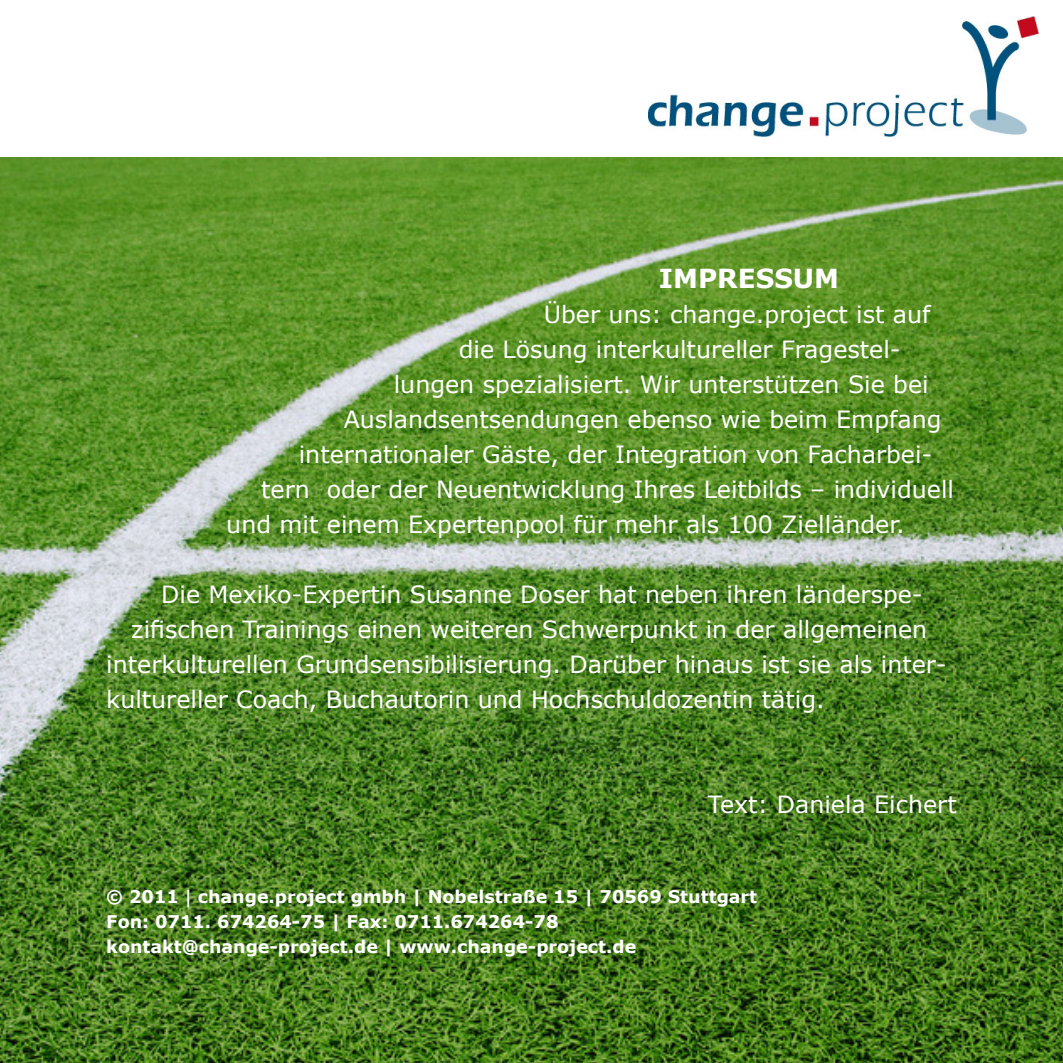
<style>
.page{position:relative;width:1063px;height:1063px;background:#fff}
.page>*{position:absolute;margin:0;border:0;box-sizing:border-box;transform-origin:0 0}
.t1{font:700 26.25px "Verdana";color:#fff}
.t2{font:23.75px "Verdana";color:#fff}
.t3{font:700 17.5px "Verdana";color:#fff}
.s1{font-family:"Officina Sans"}
</style>
<div class="page">
<img style="left:0;top:158px;width:1063px;height:905px">
<img style="left:649px;top:16px;width:389px;height:120px">
<p class="t1" style="left:659px;top:261px;width:182px">IMPRESSUM</p>
<p class="t2" style="left:544px;top:299px;width:388px">Über uns: change.project ist auf</p>
<p class="t2" style="left:459px;top:334px;width:443px">die Lösung interkultureller Fragestel-</p>
<p class="t2" style="left:394px;top:369px;width:536px">lungen spezialisiert. Wir unterstützen Sie bei</p>
<p class="t2" style="left:344px;top:404px;width:599px">Auslandsentsendungen ebenso wie beim Empfang</p>
<p class="t2" style="left:299px;top:439px;width:635px">internationaler Gäste, der Integration von Facharbei-</p>
<p class="t2" style="left:261px;top:474px;width:694px">tern oder der Neuentwicklung Ihres Leitbilds – individuell</p>
<p class="t2" style="left:226px;top:509px;width:680px">und mit einem Expertenpool für mehr als 100 Zielländer.</p>
<p class="t2" style="left:161px;top:579px;width:763px">Die Mexiko-Expertin Susanne Doser hat neben ihren länderspe-</p>
<p class="t2" style="left:131px;top:614px;width:798px">zifischen Trainings einen weiteren Schwerpunkt in der allgemeinen</p>
<p class="t2" style="left:106px;top:649px;width:842px">interkulturellen Grundsensibilisierung. Darüber hinaus ist sie als inter-</p>
<p class="t2" style="left:106px;top:684px;width:720px">kultureller Coach, Buchautorin und Hochschuldozentin tätig.</p>
<p class="t2" style="left:708px;top:789px;width:250px">Text: Daniela Eichert</p>
<p class="t3" style="left:106px;top:885px;width:652px">© 2011 <span class="s1">|</span> change.project gmbh | Nobelstraße 15 | 70569 Stuttgart</p>
<p class="t3" style="left:106px;top:910px;width:454px">Fon: 0711. 674264-75 | Fax: 0711.674264-78</p>
<p class="t3" style="left:106px;top:935px;width:532px">kontakt@change-project.de | www.change-project.de</p>
</div>
